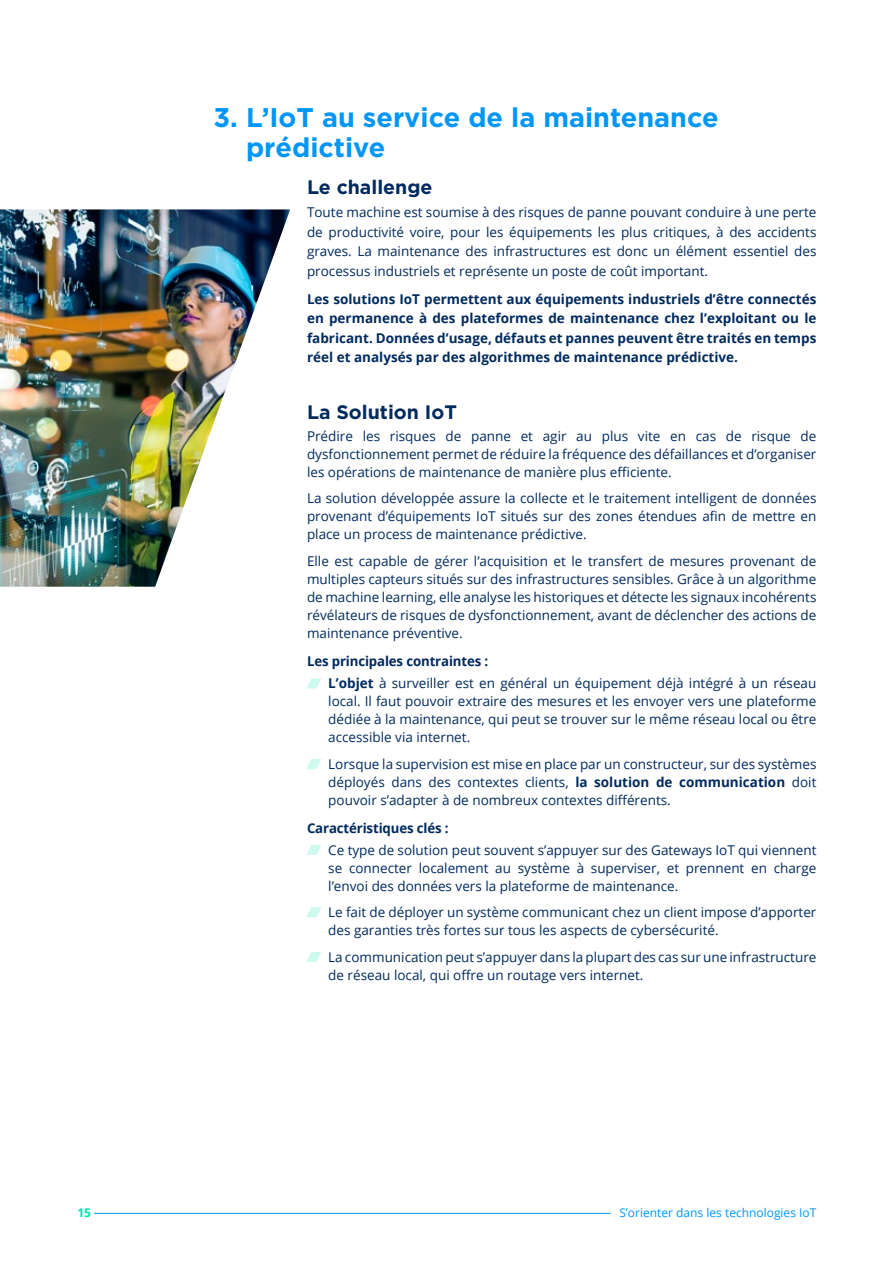
<style>
.page{position:relative;width:893px;height:1263px;background:#fff}
.page>*{position:absolute;margin:0;border:0;box-sizing:border-box;transform-origin:0 0}
.t1{font:700 27px/30px "Gotham";color:#0096f7}
.t2{font:700 19.5px "Gotham";color:#002a5d}
.t3{font:13.5px/18px "Open Sans";color:#002a5d;text-align:justify}
.t4{font:700 13.5px/19.5px "Open Sans";color:#002a5d;text-align:justify}
.t5{font:12px "Open Sans";color:#0096f7}
.t6{font:700 12px "Open Sans";color:#00e4ac}
.s1{font-weight:700}
</style>
<div class="page">
<hr style="left:94px;top:1213px;width:517px;height:1px;background:#0096f7">
<svg style="left:306px;top:678px;width:15px;height:10px"></svg>
<svg style="left:306px;top:759px;width:15px;height:10px"></svg>
<svg style="left:306px;top:845px;width:15px;height:10px"></svg>
<svg style="left:306px;top:907px;width:15px;height:10px"></svg>
<svg style="left:306px;top:952px;width:15px;height:10px"></svg>
<img style="left:0;top:209px;width:290px;height:378px">
<h1 class="t1" style="left:246px;top:102px;width:474px;text-indent:-33px">3. L’IoT au service de la maintenance prédictive</h1>
<h2 class="t2" style="left:307px;top:176px;width:127px">Le challenge</h2>
<p class="t3" style="left:307px;top:202px;width:511px;line-height:19.5px">Toute machine est soumise à des risques de panne pouvant conduire à une perte de productivité voire, pour les équipements les plus critiques, à des accidents graves. La maintenance des infrastructures est donc un élément essentiel des processus industriels et représente un poste de coût important.</p>
<p class="t4" style="left:307px;top:289px;width:511px">Les solutions IoT permettent aux équipements industriels d’être connectés en permanence à des plateformes de maintenance chez l’exploitant ou le fabricant. Données d’usage, défauts et pannes peuvent être traités en temps réel et analysés par des algorithmes de maintenance prédictive.</p>
<h2 class="t2" style="left:307px;top:400px;width:151px">La Solution IoT</h2>
<p class="t3" style="left:307px;top:426px;width:511px">Prédire les risques de panne et agir au plus vite en cas de risque de dysfonctionnement permet de réduire la fréquence des défaillances et d’organiser les opérations de maintenance de manière plus efficiente.</p>
<p class="t3" style="left:307px;top:489px;width:511px">La solution développée assure la collecte et le traitement intelligent de données provenant d’équipements IoT situés sur des zones étendues afin de mettre en place un process de maintenance prédictive.</p>
<p class="t3" style="left:307px;top:551px;width:511px">Elle est capable de gérer l’acquisition et le transfert de mesures provenant de multiples capteurs situés sur des infrastructures sensibles. Grâce à un algorithme de machine learning, elle analyse les historiques et détecte les signaux incohérents révélateurs de risques de dysfonctionnement, avant de déclencher des actions de maintenance préventive.</p>
<p class="t3" style="left:328px;top:649px;width:490px;line-height:22.2px;text-indent:-21px"><span class="s1">Les principales contraintes :<br>L’objet</span> à surveiller est en général un équipement déjà intégré à un réseau</p>
<p class="t3" style="left:328px;top:692px;width:490px">local. Il faut pouvoir extraire des mesures et les envoyer vers une plateforme dédiée à la maintenance, qui peut se trouver sur le même réseau local ou être accessible via internet.</p>
<p class="t3" style="left:328px;top:754px;width:490px">Lorsque la supervision est mise en place par un constructeur, sur des systèmes déployés dans des contextes clients, <span class="s1">la solution de communication</span> doit pouvoir s’adapter à de nombreux contextes différents.</p>
<p class="t4" style="left:307px;top:818px;width:143px">Caractéristiques clés :</p>
<p class="t3" style="left:328px;top:841px;width:490px">Ce type de solution peut souvent s’appuyer sur des Gateways IoT qui viennent se connecter localement au système à superviser, et prennent en charge l’envoi des données vers la plateforme de maintenance.</p>
<p class="t3" style="left:328px;top:903px;width:490px">Le fait de déployer un système communicant chez un client impose d’apporter des garanties très fortes sur tous les aspects de cybersécurité.</p>
<p class="t3" style="left:328px;top:948px;width:490px">La communication peut s’appuyer dans la plupart des cas sur une infrastructure de réseau local, qui offre un routage vers internet.</p>
<p class="t6" style="left:77px;top:1204px;width:15px">15</p>
<p class="t5" style="left:619px;top:1204px;width:199px">S’orienter dans les technologies IoT</p>
</div>
